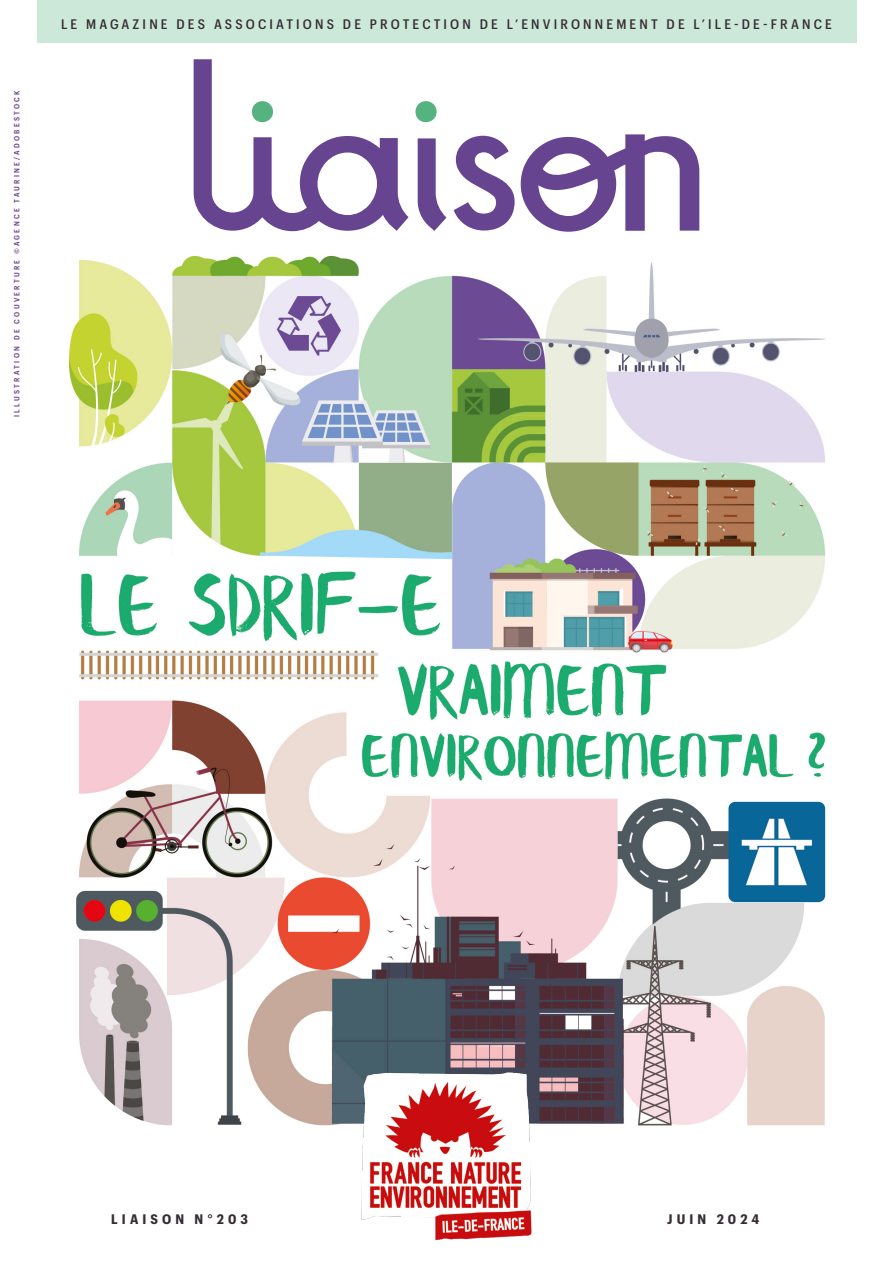
<style>
.page{position:relative;width:893px;height:1263px;background:#fff}
.page>*{position:absolute;margin:0;border:0;box-sizing:border-box;transform-origin:0 0}
.t1{font:500 13.5px "Graphik Compact";letter-spacing:.235em;color:#352c34}
.t2{font:700 13.5px "Graphik Compact";letter-spacing:.305em;color:#352c34}
.t3{font:600 7.5px "Graphik Compact";letter-spacing:.305em;color:#664490}
</style>
<div class="page">
<img style="left:69px;top:0;width:788px;height:1126px">
<div style="left:36px;top:0;width:820px;height:43px;background:#cce8d9"></div>
<img style="left:359px;top:1070px;width:175px;height:171px">
<svg style="left:418px;top:138px;width:28px;height:93px"></svg>
<svg style="left:454px;top:136px;width:61px;height:94px"></svg>
<svg style="left:521px;top:134px;width:178px;height:98px"></svg>
<svg style="left:194px;top:59px;width:215px;height:172px"></svg>
<svg style="left:415px;top:101px;width:22px;height:21px"></svg>
<p class="t3" style="left:11px;top:417px;width:328px;rotate:-90deg">ILLUSTRATION DE COUVERTURE ©AGENCE TAURINE/ADOBESTOCK</p>
<p class="t1" style="left:61px;top:14px;width:772px">LE MAGAZINE DES ASSOCIATIONS DE PROTECTION DE L’ENVIRONNEMENT DE L’ILE-DE-FRANCE</p>
<p class="t2" style="left:111px;top:1209px;width:138px">LIAISON N°203</p>
<p class="t2" style="left:667px;top:1209px;width:94px">JUIN 2024</p>
</div>
